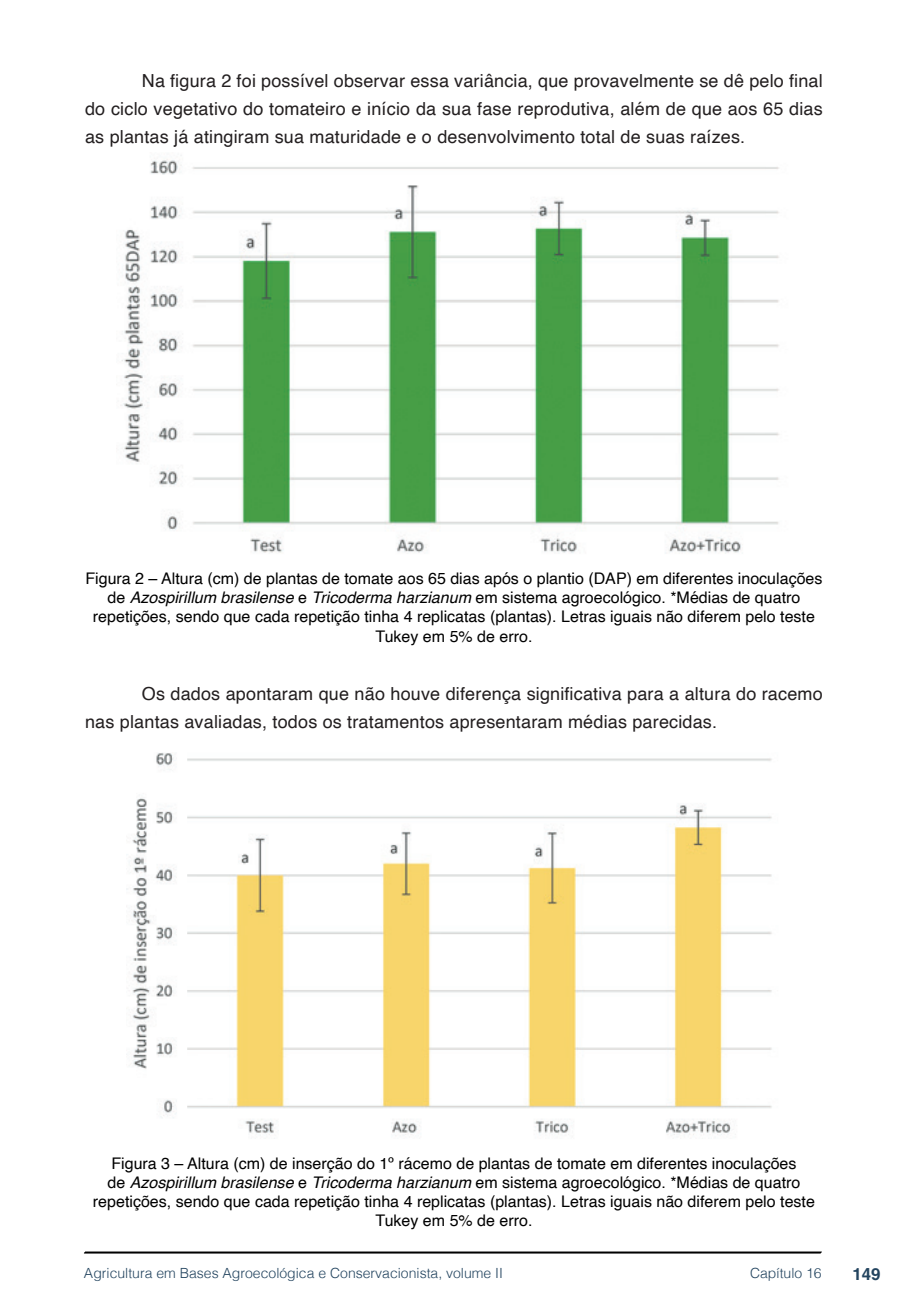
<style>
.page{position:relative;width:908px;height:1304px;background:#fff}
.page>*{position:absolute;margin:0;border:0;box-sizing:border-box;transform-origin:0 0}
.txt{font:18px/28px "Helvetica";letter-spacing:.01em;color:#231f20;text-align:justify}
.t1{font:700 16.8px "Helvetica";color:#23445f}
.imagens_graf_tab{font:16px/19.2px "Helvetica";color:#000;text-align:center}
.t2{font:300 14px "Helvetica";color:#23445f}
.s1{font-style:italic}
</style>
<div class="page">
<svg style="left:84px;top:1251px;width:737px;height:3px"></svg>
<img style="left:120px;top:155px;width:660px;height:399px">
<img style="left:127px;top:753px;width:645px;height:386px">
<p class="txt" style="left:85px;top:67px;width:738px;text-indent:57px">Na figura 2 foi possível observar essa variância, que provavelmente se dê pelo final do ciclo vegetativo do tomateiro e início da sua fase reprodutiva, além de que aos 65 dias as plantas já atingiram sua maturidade e o desenvolvimento total de suas raízes.</p>
<p class="imagens_graf_tab" style="left:85px;top:569px;width:738px">Figura 2 – Altura (cm) de plantas de tomate aos 65 dias após o plantio (DAP) em diferentes inoculações de <span class="s1">Azospirillum brasilense</span> e <span class="s1">Tricoderma harzianum</span> em sistema agroecológico. *Médias de quatro repetições, sendo que cada repetição tinha 4 replicatas (plantas). Letras iguais não diferem pelo teste Tukey em 5% de erro.</p>
<p class="txt" style="left:85px;top:680px;width:738px;text-indent:57px">Os dados apontaram que não houve diferença significativa para a altura do racemo nas plantas avaliadas, todos os tratamentos apresentaram médias parecidas.</p>
<p class="imagens_graf_tab" style="left:93px;top:1154px;width:723px">Figura 3 – Altura (cm) de inserção do 1º rácemo de plantas de tomate em diferentes inoculações<br>de <span class="s1">Azospirillum brasilense</span> e <span class="s1">Tricoderma harzianum</span> em sistema agroecológico. *Médias de quatro repetições, sendo que cada repetição tinha 4 replicatas (plantas). Letras iguais não diferem pelo teste Tukey em 5% de erro.</p>
<p class="t2" style="left:84px;top:1261px;width:420px">Agricultura em Bases Agroecológica e Conservacionista, volume II</p>
<p class="t2" style="left:749px;top:1261px;width:73px">Capítulo 16</p>
<p class="t1" style="left:851px;top:1264px;width:30px">149</p>
</div>
